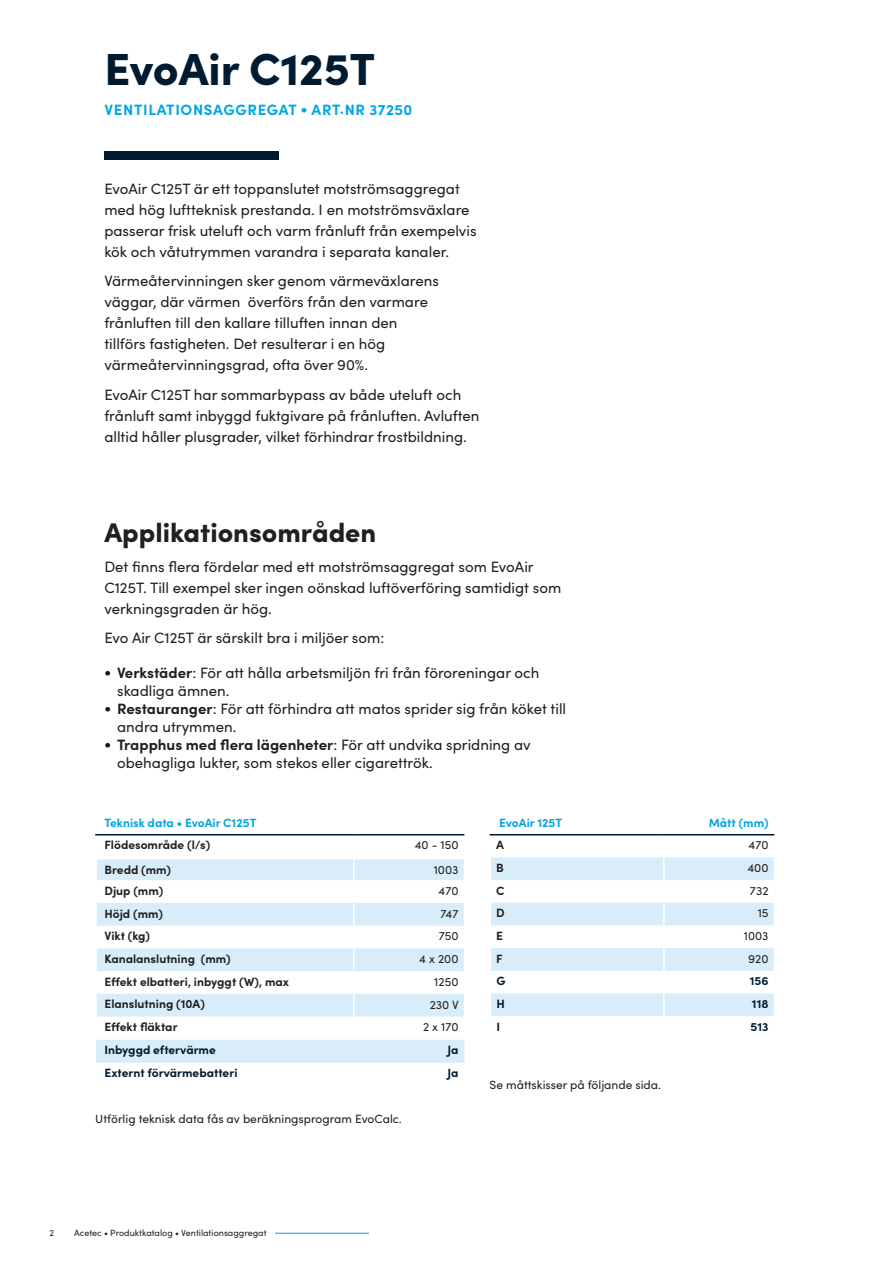
<style>
.page{position:relative;width:893px;height:1263px;background:#fff}
.page>*{position:absolute;margin:0;border:0;box-sizing:border-box;transform-origin:0 0}
.Heading-orange{font:900 45px "Sofia Pro";color:#001b30}
.Sub_heading{font:900 27px "Sofia Pro";color:#231f20}
.Body_copy{font:15px/21px "Sofia Pro";color:#231f20}
.Heading-orange-2{font:700 15px "Sofia Pro";letter-spacing:.045em;color:#00a5e3}
.Body_copy_bold{font:700 12px "Sofia Pro";color:#231f20}
.Body_copy-2{font:12px "Sofia Pro";color:#231f20}
.Body_copy_bold-2{font:700 12px "Sofia Pro";color:#001b30}
.Body_copy_bold-3{font:700 12px "Sofia Pro";color:#00a5e3}
.Body_copy-3{font:700 12px "Sofia Pro";color:#001b30}
.t1{font:9px "Sofia Pro";color:#231f20}
.s1{font-weight:700;color:#001b30}
.s2{font-weight:700}
</style>
<div class="page">
<hr style="left:275px;top:1233px;width:94px;height:1px;background:#00a5e3">
<div style="left:104px;top:151px;width:175px;height:8px;background:#001b30"></div>
<svg style="left:96px;top:903px;width:368px;height:160px;fill:#d8edf9"></svg>
<hr style="left:95px;top:834px;width:259px;height:1px;background:#001b30">
<hr style="left:354px;top:834px;width:110px;height:1px;background:#001b30">
<svg style="left:96px;top:835px;width:369px;height:45px"></svg>
<hr style="left:95px;top:903px;width:2px;height:23px;background:#fff">
<hr style="left:353px;top:903px;width:2px;height:23px;background:#fff">
<hr style="left:95px;top:948px;width:2px;height:23px;background:#fff">
<hr style="left:353px;top:948px;width:2px;height:23px;background:#fff">
<hr style="left:95px;top:994px;width:2px;height:22px;background:#fff">
<hr style="left:353px;top:994px;width:2px;height:22px;background:#fff">
<svg style="left:490px;top:835px;width:285px;height:181px"></svg>
<hr style="left:490px;top:834px;width:174px;height:1px;background:#001b30">
<hr style="left:664px;top:834px;width:110px;height:1px;background:#001b30">
<p class="Heading-orange" style="left:104px;top:34px;width:272px">EvoAir C125T</p>
<p class="Heading-orange-2" style="left:105px;top:98px;width:309px">VENTILATIONSAGGREGAT • ART.NR 37250</p>
<p class="Body_copy" style="left:104px;top:177px;width:374px">EvoAir C125T är ett toppanslutet motströmsaggregat med hög luftteknisk prestanda. I en motströmsväxlare passerar frisk uteluft och varm frånluft från exempelvis kök och våtutrymmen varandra i separata kanaler.</p>
<p class="Body_copy" style="left:104px;top:269px;width:336px">Värmeåtervinningen sker genom värmeväxlarens väggar, där värmen överförs från den varmare frånluften till den kallare tilluften innan den tillförs fastigheten. Det resulterar i en hög värmeåtervinningsgrad, ofta över 90%.</p>
<p class="Body_copy" style="left:104px;top:383px;width:377px">EvoAir C125T har sommarbypass av både uteluft och frånluft samt inbyggd fuktgivare på frånluften. Avluften alltid håller plusgrader, vilket förhindrar frostbildning.</p>
<p class="Sub_heading" style="left:104px;top:511px;width:273px">Applikationsområden</p>
<p class="Body_copy" style="left:104px;top:555px;width:458px">Det finns flera fördelar med ett motströmsaggregat som EvoAir<br>C125T. Till exempel sker ingen oönskad luftöverföring samtidigt som verkningsgraden är hög.</p>
<p class="Body_copy" style="left:104px;top:626px;width:281px">Evo Air C125T är särskilt bra i miljöer som:</p>
<p class="Body_copy" style="left:117px;top:663px;width:424px;line-height:18px;text-indent:-13px"><span class="s1">•</span> <span class="s2">Verkstäder</span>: För att hålla arbetsmiljön fri från föroreningar och skadliga ämnen.</p>
<p class="Body_copy" style="left:117px;top:699px;width:450px;line-height:18px;text-indent:-13px"><span class="s1">•</span> <span class="s2">Restauranger</span>: För att förhindra att matos sprider sig från köket till andra utrymmen.</p>
<p class="Body_copy" style="left:117px;top:735px;width:415px;line-height:18px;text-indent:-13px"><span class="s1">•</span> <span class="s2">Trapphus med flera lägenheter</span>: För att undvika spridning av obehagliga lukter, som stekos eller cigarettrök.</p>
<p class="Body_copy_bold-3" style="left:104px;top:813px;width:153px">Teknisk data • EvoAir C125T</p>
<p class="Body_copy_bold" style="left:104px;top:836px;width:107px">Flödesområde (l/s)</p>
<p class="Body_copy-2" style="left:415px;top:836px;width:45px">40 - 150</p>
<p class="Body_copy_bold" style="left:104px;top:861px;width:68px">Bredd (mm)</p>
<p class="Body_copy-2" style="left:434px;top:861px;width:26px">1003</p>
<p class="Body_copy_bold" style="left:104px;top:881px;width:60px">Djup (mm)</p>
<p class="Body_copy-2" style="left:439px;top:882px;width:21px">470</p>
<p class="Body_copy_bold" style="left:104px;top:904px;width:60px">Höjd (mm)</p>
<p class="Body_copy-2" style="left:440px;top:905px;width:20px">747</p>
<p class="Body_copy_bold" style="left:104px;top:927px;width:47px">Vikt (kg)</p>
<p class="Body_copy-2" style="left:439px;top:927px;width:21px">750</p>
<p class="Body_copy_bold" style="left:104px;top:949px;width:128px">Kanalanslutning (mm)</p>
<p class="Body_copy-2" style="left:419px;top:950px;width:41px">4 x 200</p>
<p class="Body_copy_bold" style="left:104px;top:972px;width:186px">Effekt elbatteri, inbyggt (W), max</p>
<p class="Body_copy-2" style="left:434px;top:973px;width:26px">1250</p>
<p class="Body_copy_bold" style="left:104px;top:995px;width:102px">Elanslutning (10A)</p>
<p class="Body_copy-2" style="left:430px;top:995px;width:31px">230 V</p>
<p class="Body_copy_bold" style="left:104px;top:1018px;width:75px">Effekt fläktar</p>
<p class="Body_copy-2" style="left:423px;top:1018px;width:37px">2 x 170</p>
<p class="Body_copy_bold-2" style="left:104px;top:1041px;width:113px">Inbyggd eftervärme</p>
<p class="Body_copy-3" style="left:447px;top:1041px;width:13px">Ja</p>
<p class="Body_copy_bold-2" style="left:104px;top:1064px;width:134px">Externt förvärmebatteri</p>
<p class="Body_copy-3" style="left:447px;top:1064px;width:13px">Ja</p>
<p class="Body_copy-2" style="left:95px;top:1110px;width:308px">Utförlig teknisk data fås av beräkningsprogram EvoCalc.</p>
<p class="Body_copy_bold-3" style="left:499px;top:813px;width:64px">EvoAir 125T</p>
<p class="Body_copy_bold-3" style="left:709px;top:813px;width:61px">Mått (mm)</p>
<p class="Body_copy_bold" style="left:496px;top:836px;width:9px">A</p>
<p class="Body_copy-2" style="left:749px;top:836px;width:21px">470</p>
<p class="Body_copy_bold" style="left:496px;top:858px;width:9px">B</p>
<p class="Body_copy-2" style="left:747px;top:859px;width:23px">400</p>
<p class="Body_copy_bold" style="left:496px;top:881px;width:10px">C</p>
<p class="Body_copy-2" style="left:750px;top:882px;width:20px">732</p>
<p class="Body_copy_bold" style="left:496px;top:904px;width:10px">D</p>
<p class="Body_copy-2" style="left:758px;top:904px;width:12px">15</p>
<p class="Body_copy_bold" style="left:496px;top:926px;width:8px">E</p>
<p class="Body_copy-2" style="left:744px;top:927px;width:26px">1003</p>
<p class="Body_copy_bold" style="left:496px;top:949px;width:8px">F</p>
<p class="Body_copy-2" style="left:748px;top:950px;width:22px">920</p>
<p class="Body_copy_bold-2" style="left:496px;top:972px;width:11px">G</p>
<p class="Body_copy-3" style="left:750px;top:972px;width:20px">156</p>
<p class="Body_copy_bold-2" style="left:496px;top:994px;width:10px">H</p>
<p class="Body_copy-3" style="left:752px;top:994px;width:18px">118</p>
<p class="Body_copy_bold-2" style="left:496px;top:1017px;width:5px">I</p>
<p class="Body_copy-3" style="left:751px;top:1017px;width:19px">513</p>
<p class="Body_copy-2" style="left:490px;top:1076px;width:173px">Se måttskisser på följande sida.</p>
<p class="t1" style="left:50px;top:1226px;width:6px">2</p>
<p class="t1" style="left:74px;top:1226px;width:194px">Acetec • Produktkatalog • Ventilationsaggregat</p>
</div>
